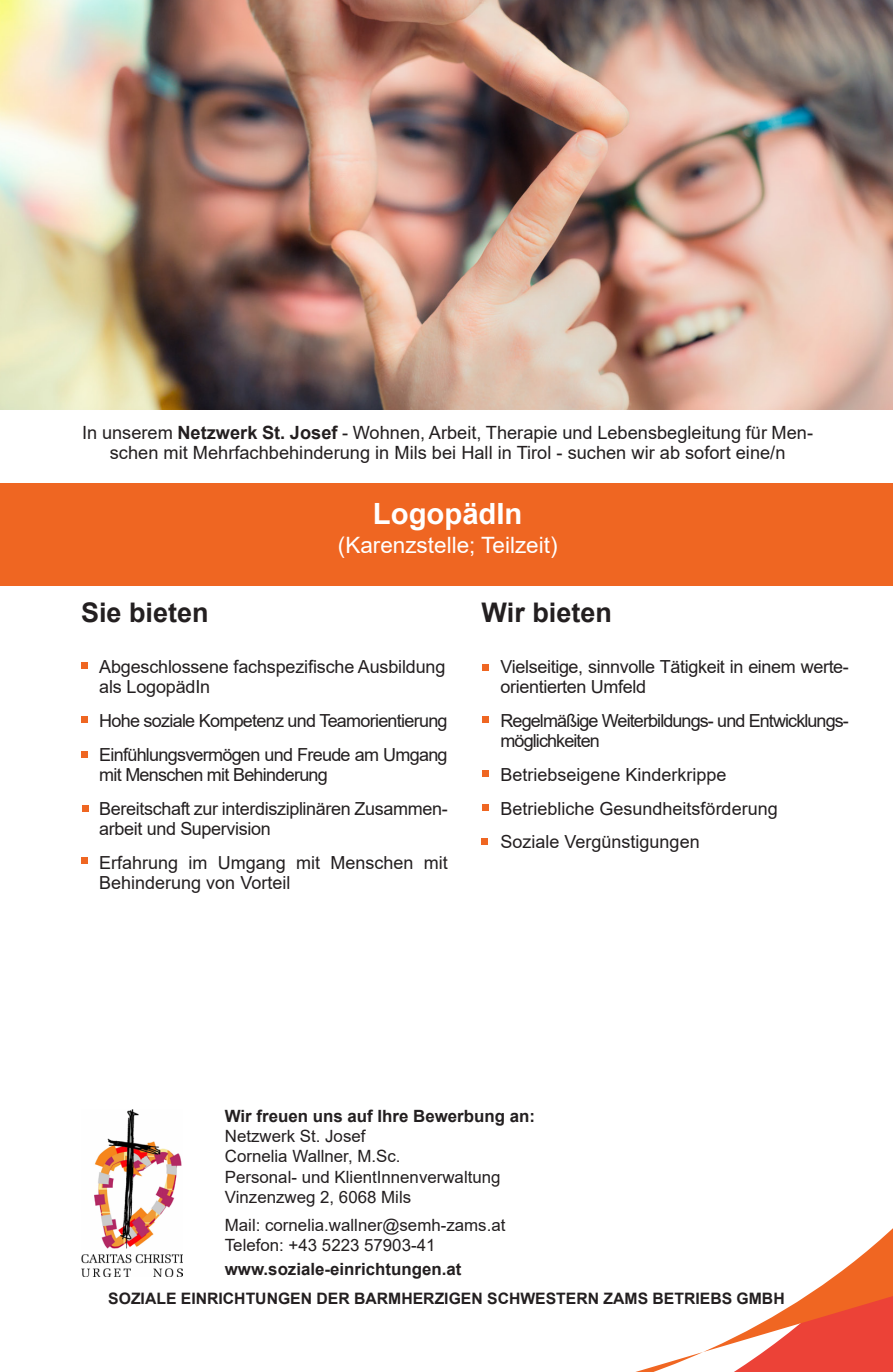
<style>
.page{position:relative;width:893px;height:1372px;background:#fff}
.page>*{position:absolute;margin:0;border:0;box-sizing:border-box;transform-origin:0 0}
.t1{font:700 29.25px "Arial";color:#fff}
.t2{font:700 27px "Arial";color:#231f20}
.t3{font:22.5px "Arial";color:#fff}
.t4{font:18.22px/20.2px "Arial";color:#231f20;text-align:center}
.t5{font:18px/20.2px "Arial";letter-spacing:-.02em;color:#231f20}
.t6{font:18px/20.2px "Arial";color:#231f20}
.t7{font:18px/20.2px "Arial";letter-spacing:-.04em;color:#231f20}
.t8{font:18px/20.2px "Arial";letter-spacing:-.05em;color:#231f20}
.t9{font:16.88px "Arial";color:#231f20}
.t10{font:700 16.88px "Arial";color:#231f20}
.t11{font:700 15.75px "Arial";color:#231f20}
.s1{font-weight:700}
</style>
<div class="page">
<div style="left:0;top:483px;width:893px;height:102px;background:#ef6622"></div>
<img style="left:81px;top:1109px;width:101px;height:167px">
<svg style="left:523px;top:409px;width:370px;height:962px"></svg>
<svg style="left:81px;top:662px;width:6px;height:6px"></svg>
<svg style="left:483px;top:664px;width:6px;height:6px"></svg>
<div style="left:81px;top:716px;width:6px;height:7px;background:#ef6622"></div>
<svg style="left:81px;top:751px;width:6px;height:6px"></svg>
<svg style="left:483px;top:716px;width:6px;height:6px"></svg>
<svg style="left:483px;top:770px;width:6px;height:6px"></svg>
<img style="left:0;top:0;width:893px;height:409px">
<svg style="left:82px;top:805px;width:6px;height:6px"></svg>
<svg style="left:81px;top:857px;width:6px;height:6px"></svg>
<svg style="left:483px;top:804px;width:6px;height:6px"></svg>
<svg style="left:482px;top:838px;width:6px;height:6px"></svg>
<p class="t4" style="left:82px;top:422px;width:732px">In unserem <span class="s1">Netzwerk St. Josef</span> - Wohnen, Arbeit, Therapie und Lebensbegleitung für Men&shy;schen mit Mehrfachbehinderung in Mils bei Hall in Tirol - suchen wir ab sofort eine/n</p>
<p class="t1" style="left:373px;top:493px;width:151px">LogopädIn</p>
<p class="t3" style="left:338px;top:529px;width:221px">(Karenzstelle; Teilzeit)</p>
<p class="t2" style="left:81px;top:593px;width:129px">Sie bieten</p>
<p class="t2" style="left:482px;top:593px;width:132px">Wir bieten</p>
<p class="t5" style="left:99px;top:656px;width:348px">Abgeschlossene fachspezifische Ausbildung als LogopädIn</p>
<p class="t7" style="left:99px;top:710px;width:350px">Hohe soziale Kompetenz und Teamorientierung</p>
<p class="t7" style="left:99px;top:744px;width:350px">Einfühlungsvermögen und Freude am Umgang mit Menschen mit Behinderung</p>
<p class="t5" style="left:99px;top:798px;width:350px">Bereitschaft zur interdisziplinären Zusammen&shy;arbeit und Supervision</p>
<p class="t6" style="left:99px;top:852px;width:350px">Erfahrung im Umgang mit Menschen mit<br>Behinderung von Vorteil</p>
<p class="t5" style="left:501px;top:656px;width:350px">Vielseitige, sinnvolle Tätigkeit in einem werte&shy;orientierten Umfeld</p>
<p class="t8" style="left:501px;top:710px;width:350px">Regelmäßige Weiterbildungs- und Entwicklungs&shy;möglichkeiten</p>
<p class="t6" style="left:501px;top:764px;width:228px">Betriebseigene Kinderkrippe</p>
<p class="t6" style="left:501px;top:798px;width:279px">Betriebliche Gesundheitsförderung</p>
<p class="t6" style="left:501px;top:831px;width:201px">Soziale Vergünstigungen</p>
<p class="t10" style="left:225px;top:1103px;width:312px">Wir freuen uns auf Ihre Bewerbung an:</p>
<p class="t9" style="left:225px;top:1124px;width:142px">Netzwerk St. Josef</p>
<p class="t9" style="left:225px;top:1144px;width:177px">Cornelia Wallner, M.Sc.</p>
<p class="t9" style="left:225px;top:1164px;width:277px">Personal- und KlientInnenverwaltung</p>
<p class="t9" style="left:225px;top:1185px;width:188px">Vinzenzweg 2, 6068 Mils</p>
<p class="t9" style="left:225px;top:1213px;width:282px">Mail: cornelia.wallner@semh-zams.at</p>
<p class="t9" style="left:225px;top:1233px;width:212px">Telefon: +43 5223 57903-41</p>
<p class="t10" style="left:225px;top:1256px;width:238px">www.soziale-einrichtungen.at</p>
<p class="t11" style="left:108px;top:1287px;width:678px">SOZIALE EINRICHTUNGEN DER BARMHERZIGEN SCHWESTERN ZAMS BETRIEBS GMBH</p>
</div>
